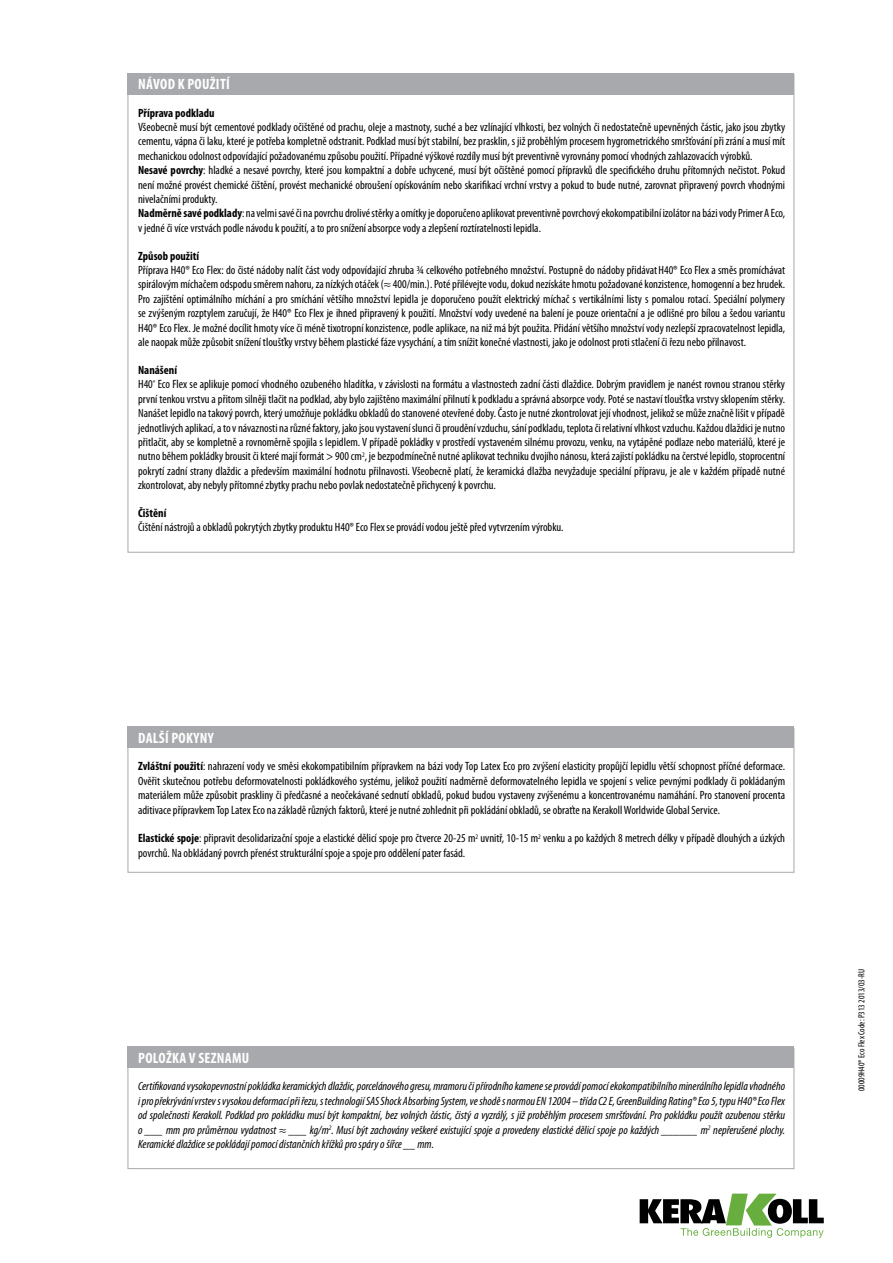
<style>
.page{position:relative;width:893px;height:1263px;background:#fff}
.page>*{position:absolute;margin:0;border:0;box-sizing:border-box;transform-origin:0 0}
.t1{font:700 condensed 15px "Myriad Pro";letter-spacing:.02em;color:#fff}
.t2{font:condensed 12px/14.4px "Myriad Pro";color:#000}
.t3{font:italic condensed 12px/14.4px "Myriad Pro";color:#000;text-align:justify}
.t4{font:700 condensed 12px "Myriad Pro";color:#000}
.t5{font:condensed 9px "Myriad Pro";color:#000}
.s1{font-weight:700}
</style>
<div class="page">
<svg style="left:640px;top:1193px;width:184px;height:45px"></svg>
<div style="left:128px;top:73px;width:666px;height:22px;background:#a7a9ac"></div>
<div style="left:128px;top:726px;width:666px;height:22px;background:#a7a9ac"></div>
<div style="left:128px;top:1048px;width:666px;height:121px;border:1px solid #a7a9ac"></div>
<div style="left:128px;top:1046px;width:666px;height:22px;background:#a7a9ac"></div>
<p class="t1" style="left:138px;top:76px;width:93px">Návod k použití</p>
<p class="t4" style="left:138px;top:106px;width:78px">Příprava podkladu</p>
<p class="t2" style="left:138px;top:120px;width:648px">Všeobecně musí být cementové podklady očištěné od prachu, oleje a mastnoty, suché a bez vzlínající vlhkosti, bez volných či nedostatečně upevněných částic, jako jsou zbytky cementu, vápna či laku, které je potřeba kompletně odstranit. Podklad musí být stabilní, bez prasklin, s již proběhlým procesem hygrometrického smršťování při zrání a musí mít mechanickou odolnost odpovídající požadovanému způsobu použití. Případné výškové rozdíly musí být preventivně vyrovnány pomocí vhodných zahlazovacích výrobků.<br><span class="s1">Nesavé povrchy</span>: hladké a nesavé povrchy, které jsou kompaktní a dobře uchycené, musí být očištěné pomocí přípravků dle specifického druhu přítomných nečistot. Pokud není možné provést chemické čištění, provést mechanické obroušení opískováním nebo skarifikací vrchní vrstvy a pokud to bude nutné, zarovnat připravený povrch vhodnými nivelačními produkty.<br><span class="s1">Nadměrně savé podklady</span>: na velmi savé či na povrchu drolivé stěrky a omítky je doporučeno aplikovat preventivně povrchový ekokompatibilní izolátor na bázi vody Primer A Eco, v jedné či více vrstvách podle návodu k použití, a to pro snížení absorpce vody a zlepšení roztíratelnosti lepidla.</p>
<p class="t4" style="left:138px;top:249px;width:63px">Způsob použití</p>
<p class="t2" style="left:138px;top:263px;width:648px;text-align:justify">Příprava H40® Eco Flex: do čisté nádoby nalít část vody odpovídající zhruba ¾ celkového potřebného množství. Postupně do nádoby přidávatH40® Eco Flex a směs promíchávat spirálovým míchačem odspodu směrem nahoru, za nízkých otáček (≈ 400/min.). Poté přilévejte vodu, dokud nezískáte hmotu požadované konzistence, homogenní a bez hrudek.<br>Pro zajištění optimálního míchání a pro smíchání většího množství lepidla je doporučeno použít elektrický míchač s vertikálními listy s pomalou rotací. Speciální polymery se zvýšeným rozptylem zaručují, že H40® Eco Flex je ihned připravený k použití. Množství vody uvedené na balení je pouze orientační a je odlišné pro bílou a šedou variantu H40® Eco Flex. Je možné docílit hmoty více či méně tixotropní konzistence, podle aplikace, na niž má být použita. Přidání většího množství vody nezlepší zpracovatelnost lepidla, ale naopak může způsobit snížení tloušťky vrstvy během plastické fáze vysychání, a tím snížit konečné vlastnosti, jako je odolnost proti stlačení či řezu nebo přilnavost.</p>
<p class="t2" style="left:138px;top:363px;width:648px"><span class="s1">Nanášení<br></span>H40<sup>®</sup> Eco Flex se aplikuje pomocí vhodného ozubeného hladítka, v závislosti na formátu a vlastnostech zadní části dlaždice. Dobrým pravidlem je nanést rovnou stranou stěrky první tenkou vrstvu a přitom silněji tlačit na podklad, aby bylo zajištěno maximální přilnutí k podkladu a správná absorpce vody. Poté se nastaví tloušťka vrstvy sklopením stěrky.<br>Nanášet lepidlo na takový povrch, který umožňuje pokládku obkladů do stanovené otevřené doby. Často je nutné zkontrolovat její vhodnost, jelikož se může značně lišit v případě jednotlivých aplikací, a to v návaznosti na různé faktory, jako jsou vystavení slunci či proudění vzduchu, sání podkladu, teplota či relativní vlhkost vzduchu. Každou dlaždici je nutno přitlačit, aby se kompletně a rovnoměrně spojila s lepidlem. V případě pokládky v prostředí vystaveném silnému provozu, venku, na vytápěné podlaze nebo materiálů, které je nutno během pokládky brousit či které mají formát &gt; 900 cm<sup>2</sup>, je bezpodmínečně nutné aplikovat techniku dvojího nánosu, která zajistí pokládku na čerstvé lepidlo, stoprocentní pokrytí zadní strany dlaždic a především maximální hodnotu přilnavosti. Všeobecně platí, že keramická dlažba nevyžaduje speciální přípravu, je ale v každém případě nutné zkontrolovat, aby nebyly přítomné zbytky prachu nebo povlak nedostatečně přichycený k povrchu.</p>
<p class="t4" style="left:138px;top:506px;width:30px">Čištění</p>
<p class="t2" style="left:138px;top:520px;width:427px">Čištění nástrojů a obkladů pokrytých zbytky produktu H40® Eco Flex se provádí vodou ještě před vytvrzením výrobku.</p>
<p class="t1" style="left:138px;top:730px;width:77px">Další pokyny</p>
<p class="t2" style="left:138px;top:759px;width:648px;text-align:justify"><span class="s1">Zvláštní použití</span>: nahrazení vody ve směsi ekokompatibilním přípravkem na bázi vody Top Latex Eco pro zvýšení elasticity propůjčí lepidlu větší schopnost příčné deformace.<br>Ověřit skutečnou potřebu deformovatelnosti pokládkového systému, jelikož použití nadměrně deformovatelného lepidla ve spojení s velice pevnými podklady či pokládaným materiálem může způsobit praskliny či předčasné a neočekávané sednutí obkladů, pokud budou vystaveny zvýšenému a koncentrovanému namáhání. Pro stanovení procenta aditivace přípravkem Top Latex Eco na základě různých faktorů, které je nutné zohlednit při pokládání obkladů, se obraťte na Kerakoll Worldwide Global Service.</p>
<p class="t2" style="left:138px;top:831px;width:648px"><span class="s1">Elastické spoje</span>: připravit desolidarizační spoje a elastické dělicí spoje pro čtverce 20-25 m<sup>2</sup> uvnitř, 10-15 m<sup>2</sup> venku a po každých 8 metrech délky v případě dlouhých a úzkých povrchů. Na obkládaný povrch přenést strukturální spoje a spoje pro oddělení pater fasád.</p>
<p class="t1" style="left:138px;top:1050px;width:113px">Položka v seznamu</p>
<p class="t3" style="left:138px;top:1079px;width:648px">Certifikovaná vysokopevnostní pokládka keramických dlaždic, porcelánového gresu, mramoru či přírodního kamene se provádí pomocí ekokompatibilního minerálního lepidla vhodného i pro překrývání vrstev s vysokou deformací při řezu, s technologií SAS Shock Absorbing System, ve shodě s normou EN 12004 – třída C2 E, GreenBuilding Rating® Eco 5, typu H40® Eco Flex od společnosti Kerakoll. Podklad pro pokládku musí být kompaktní, bez volných částic, čistý a vyzrálý, s již proběhlým procesem smršťování. Pro pokládku použít ozubenou stěrku o ___ mm pro průměrnou vydatnost ≈ ___ kg/m<sup>2</sup>. Musí být zachovány veškeré existující spoje a provedeny elastické dělicí spoje po každých ______ m<sup>2</sup> nepřerušené plochy.<br>Keramické dlaždice se pokládají pomocí distančních křížků pro spáry o šířce __ mm.</p>
<p class="t5" style="left:856px;top:1091px;width:123px;rotate:-90deg">00009H40® Eco Flex Code: P313 2013/03-RU</p>
</div>
